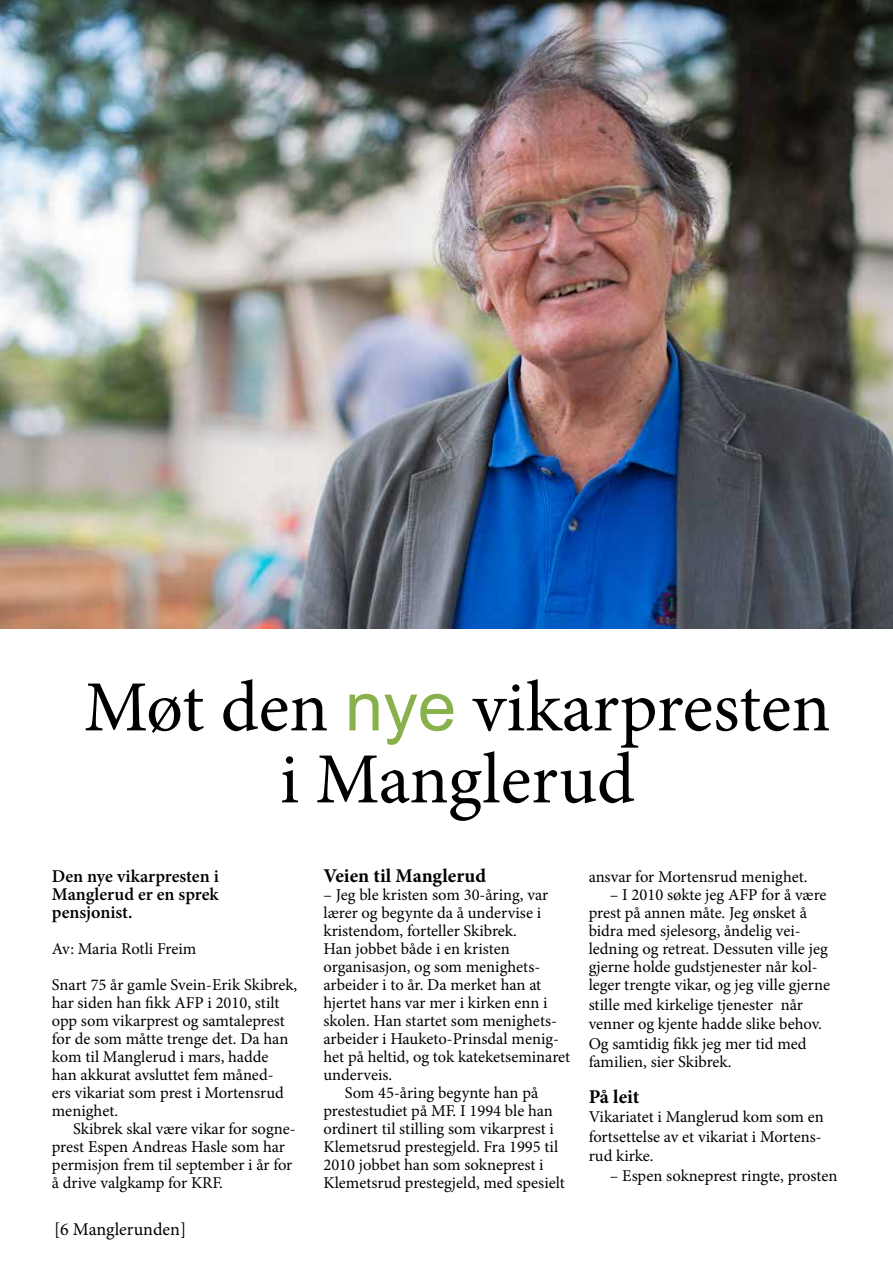
<style>
.page{position:relative;width:893px;height:1263px;background:#fff}
.page>*{position:absolute;margin:0;border:0;box-sizing:border-box;transform-origin:0 0}
.t1{font:72px/72px "Minion Pro";color:#000;text-align:center}
.t2{font:700 19.5px "Minion Pro";letter-spacing:-.005em;color:#000}
.t3{font:600 18px/18px "Minion Pro";letter-spacing:-.005em;color:#000;text-align:justify}
.t4{font:18px "Minion Pro";color:#000}
.t5{font:16.5px/18px "Minion Pro";color:#000}
.s1{font-family:"Arial";font-size:69px;color:#88b14b}
</style>
<div class="page">
<img style="left:0;top:0;width:893px;height:628px">
<h1 class="t1" style="left:84px;top:672px;width:748px">Møt den <span class="s1">nye</span> vikarpresten i Manglerud</h1>
<p class="t3" style="left:52px;top:867px;width:168px">Den nye vikarpresten i Manglerud er en sprek pensjonist.</p>
<p class="t5" style="left:52px;top:931px;width:247px;line-height:36px">Av: Maria Rotli Freim<br>Snart 75 år gamle Svein-Erik Skibrek,</p>
<p class="t5" style="left:52px;top:994px;width:238px">har siden han fikk AFP i 2010, stilt opp som vikarprest og samtaleprest for de som måtte trenge det. Da han kom til Manglerud i mars, hadde han akkurat avsluttet fem måned&shy;ers vikariat som prest i Mortensrud menighet.</p>
<p class="t5" style="left:52px;top:1120px;width:245px;text-indent:21px">Skibrek skal være vikar for sogne&shy;prest Espen Andreas Hasle som har permisjon frem til september i år for å drive valgkamp for KRF.</p>
<p class="t4" style="left:54px;top:1217px;width:134px">[6 Manglerunden]</p>
<p class="t2" style="left:323px;top:862px;width:164px">Veien til Manglerud</p>
<p class="t5" style="left:323px;top:886px;width:226px">– Jeg ble kristen som 30-åring, var</p>
<p class="t5" style="left:323px;top:904px;width:219px">lærer og begynte da å undervise i</p>
<p class="t5" style="left:323px;top:922px;width:195px">kristendom, forteller Skibrek.</p>
<p class="t5" style="left:323px;top:940px;width:188px">Han jobbet både i en kristen</p>
<p class="t5" style="left:323px;top:958px;width:218px">organisasjon, og som menighets-</p>
<p class="t5" style="left:323px;top:976px;width:219px">arbeider i to år. Da merket han at</p>
<p class="t5" style="left:323px;top:994px;width:226px">hjertet hans var mer i kirken enn i</p>
<p class="t5" style="left:323px;top:1012px;width:235px">skolen. Han startet som menighets-</p>
<p class="t5" style="left:323px;top:1030px;width:237px">arbeider i Hauketo-Prinsdal menig-</p>
<p class="t5" style="left:323px;top:1048px;width:248px">het på heltid, og tok kateketseminaret</p>
<p class="t5" style="left:323px;top:1066px;width:70px">underveis.</p>
<p class="t5" style="left:345px;top:1084px;width:195px">Som 45-åring begynte han på</p>
<p class="t5" style="left:323px;top:1102px;width:231px">prestestudiet på MF. I 1994 ble han</p>
<p class="t5" style="left:323px;top:1120px;width:232px">ordinert til stilling som vikarprest i</p>
<p class="t5" style="left:323px;top:1138px;width:236px">Klemetsrud prestegjeld. Fra 1995 til</p>
<p class="t5" style="left:323px;top:1156px;width:222px">2010 jobbet han som sokneprest i</p>
<p class="t5" style="left:323px;top:1174px;width:243px">Klemetsrud prestegjeld, med spesielt</p>
<p class="t5" style="left:589px;top:868px;width:220px">ansvar for Mortensrud menighet.</p>
<p class="t5" style="left:589px;top:886px;width:243px;text-indent:21px">– I 2010 søkte jeg AFP for å være prest på annen måte. Jeg ønsket å bidra med sjelesorg, åndelig vei&shy;ledning og retreat. Dessuten ville jeg gjerne holde gudstjenester når kol&shy;leger trengte vikar, og jeg ville gjerne</p>
<p class="t5" style="left:589px;top:995px;width:235px;line-height:19.5px">stille med kirkelige tjenester når venner og kjente hadde slike behov.<br>Og samtidig fikk jeg mer tid med</p>
<p class="t5" style="left:589px;top:1052px;width:144px">familien, sier Skibrek.</p>
<p class="t2" style="left:589px;top:1083px;width:52px">På leit</p>
<p class="t5" style="left:589px;top:1107px;width:237px;line-height:19.5px">Vikariatet i Manglerud kom som en fortsettelse av et vikariat i Mortens&shy;rud kirke.</p>
<p class="t5" style="left:610px;top:1166px;width:229px">– Espen sokneprest ringte, prosten</p>
</div>
